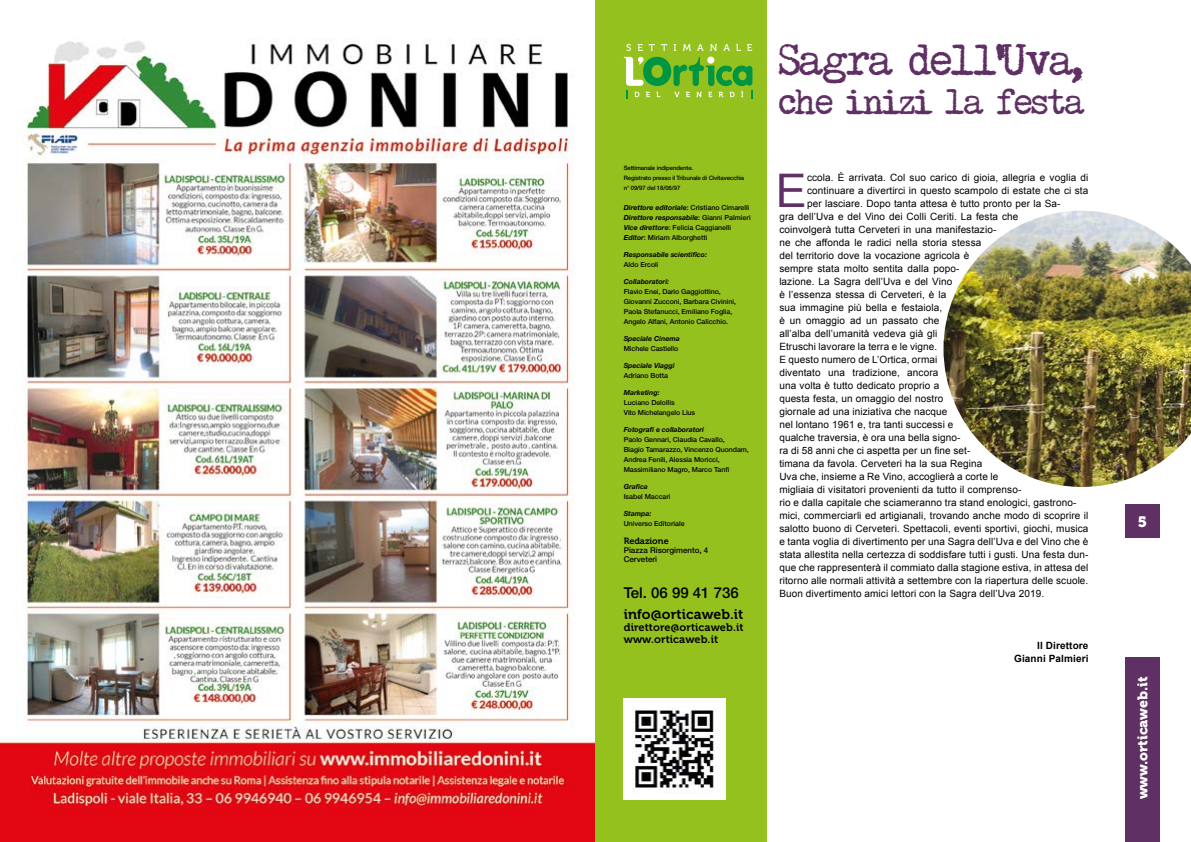
<style>
.page{position:relative;width:1191px;height:842px;background:#fff}
.page>*{position:absolute;margin:0;border:0;box-sizing:border-box;transform-origin:0 0}
.t1{font:46.3px "Arial";color:#5f3063}
.t2{font:44px "HOLLYWOOD STARFIRE";letter-spacing:-.1em;color:#5f3063}
.t3{font:36px "HOLLYWOOD STARFIRE";letter-spacing:-.1em;color:#5f3063}
.t4{font:500 15px "Helvetica Neue LT Std";color:#000}
.t5{font:15px "Museo 900";color:#fff}
.t6{font:14px "Museo 700";letter-spacing:.01em;color:#000}
.t7{font:14px "Museo 900";color:#fff}
.t8{font:11px/12px "Museo 700";letter-spacing:.01em;color:#000}
.t9{font:10px "Arial";letter-spacing:.01em;color:#000}
.t10{font:700 10px/13px "Arial";letter-spacing:.01em;color:#000;text-align:right}
.t11{font:9.9px "Museo 500";letter-spacing:.6em;color:#fff}
.t12{font:9px "Museo 700";color:#000}
.t13{font:500 8px/9px "Helvetica Neue LT Std";color:#000}
.t14{font:500 7px/10px "Helvetica Neue LT Std";letter-spacing:-.005em;color:#000}
.t15{font:italic 700 7px "Helvetica Neue LT Std";color:#000}
.t16{font:500 6px/10px "Helvetica Neue LT Std";letter-spacing:-.02em;color:#000}
.s1{font-weight:700;font-style:italic}
</style>
<div class="page">
<img style="left:943px;top:211px;width:248px;height:276px">
<div style="left:1125px;top:505px;width:34px;height:33px;background:#5f3063"></div>
<div style="left:1125px;top:658px;width:34px;height:184px;background:#5f3063"></div>
<img style="left:0;top:38px;width:595px;height:804px">
<div style="left:595px;top:0;width:172px;height:842px;background:#95c11f"></div>
<img style="left:623px;top:698px;width:102px;height:101px">
<svg style="left:624px;top:57px;width:128px;height:41px"></svg>
<p class="t11" style="left:626px;top:42px;width:128px">SETTIMANALE</p>
<p class="t16" style="left:623px;top:162px;width:122px">Settimanale indipendente.<br>Registrato presso il Tribunale di Civitavecchia n° 09/97 del 18/06/97</p>
<p class="t14" style="left:623px;top:202px;width:128px"><span class="s1">Direttore editoriale</span>: Cristiano Cimarelli <span class="s1">Direttore responsabile</span>: Gianni Palmieri <span class="s1">Vice direttore</span>: Felicia Caggianelli <span class="s1">Editor</span>: Miriam Alborghetti</p>
<p class="t15" style="left:623px;top:250px;width:85px">Responsabile scientifico:</p>
<p class="t14" style="left:623px;top:259px;width:36px">Aldo Ercoli</p>
<p class="t15" style="left:623px;top:277px;width:47px">Collaboratori:</p>
<p class="t14" style="left:623px;top:286px;width:114px">Flavio Enei, Dario Gaggiottino, Giovanni Zucconi, Barbara Civinini, Paola Stefanucci, Emiliano Foglia, Angelo Alfani, Antonio Calicchio.</p>
<p class="t15" style="left:623px;top:334px;width:57px">Speciale Cinema</p>
<p class="t14" style="left:623px;top:343px;width:56px">Michele Castiello</p>
<p class="t15" style="left:623px;top:361px;width:52px">Speciale Viaggi</p>
<p class="t14" style="left:623px;top:370px;width:46px">Adriano Botta</p>
<p class="t15" style="left:623px;top:388px;width:37px">Marketing:</p>
<p class="t14" style="left:623px;top:397px;width:73px">Luciano Delollis<br>Vito Michelangelo Lius</p>
<p class="t15" style="left:623px;top:425px;width:82px">Fotografi e collaboratori</p>
<p class="t14" style="left:623px;top:434px;width:127px">Paolo Gennari, Claudia Cavallo,<br>Biagio Tamarazzo, Vincenzo Quondam, Andrea Fenili, Alessia Moricci, Massimiliano Magro, Marco Tanfi</p>
<p class="t15" style="left:623px;top:482px;width:26px">Grafica</p>
<p class="t14" style="left:623px;top:491px;width:48px">Isabel Maccari</p>
<p class="t15" style="left:623px;top:509px;width:29px">Stampa:</p>
<p class="t14" style="left:623px;top:518px;width:62px">Universo Editoriale</p>
<p class="t12" style="left:623px;top:535px;width:46px">Redazione</p>
<p class="t13" style="left:623px;top:545px;width:86px">Piazza Risorgimento, 4<br>Cerveteri</p>
<h3 class="t4" style="left:623px;top:583px;width:117px">Tel. 06 99 41 736</h3>
<h3 class="t6" style="left:623px;top:606px;width:121px">info@orticaweb.it</h3>
<p class="t8" style="left:623px;top:621px;width:121px">direttore@orticaweb.it www.orticaweb.it</p>
<h2 class="t2" style="left:779px;top:36px;width:308px">Sagra dell’Uva,</h2>
<h3 class="t3" style="left:779px;top:82px;width:310px">che inizi la festa</h3>
<h1 class="t1" style="left:775px;top:160px;width:32px">E</h1>
<p class="t9" style="left:807px;top:170px;width:283px">ccola. È arrivata. Col suo carico di gioia, allegria e voglia di</p>
<p class="t9" style="left:807px;top:183px;width:283px">continuare a divertirci in questo scampolo di estate che ci sta</p>
<p class="t9" style="left:807px;top:196px;width:255px">per lasciare. Dopo tanta attesa è tutto pronto per la Sa-</p>
<p class="t9" style="left:779px;top:209px;width:240px">gra dell’Uva e del Vino dei Colli Ceriti. La festa che</p>
<p class="t9" style="left:779px;top:222px;width:218px">coinvolgerà tutta Cerveteri in una manifestazio-</p>
<p class="t9" style="left:779px;top:235px;width:203px">ne che affonda le radici nella storia stessa</p>
<p class="t9" style="left:779px;top:248px;width:191px">del territorio dove la vocazione agricola è</p>
<p class="t9" style="left:779px;top:261px;width:181px">sempre stata molto sentita dalla popo-</p>
<p class="t9" style="left:779px;top:274px;width:174px">lazione. La Sagra dell’Uva e del Vino</p>
<p class="t9" style="left:779px;top:287px;width:168px">è l’essenza stessa di Cerveteri, è la</p>
<p class="t9" style="left:779px;top:300px;width:164px">sua immagine più bella e festaiola,</p>
<p class="t9" style="left:779px;top:313px;width:161px">è un omaggio ad un passato che</p>
<p class="t9" style="left:779px;top:326px;width:159px">all’alba dell’umanità vedeva già gli</p>
<p class="t9" style="left:779px;top:339px;width:159px">Etruschi lavorare la terra e le vigne.</p>
<p class="t9" style="left:779px;top:352px;width:159px">E questo numero de L’Ortica, ormai</p>
<p class="t9" style="left:779px;top:365px;width:160px">diventato una tradizione, ancora</p>
<p class="t9" style="left:779px;top:378px;width:161px">una volta è tutto dedicato proprio a</p>
<p class="t9" style="left:779px;top:391px;width:165px">questa festa, un omaggio del nostro</p>
<p class="t9" style="left:779px;top:404px;width:169px">giornale ad una iniziativa che nacque</p>
<p class="t9" style="left:779px;top:417px;width:175px">nel lontano 1961 e, tra tanti successi e</p>
<p class="t9" style="left:779px;top:430px;width:182px">qualche traversia, è ora una bella signo-</p>
<p class="t9" style="left:779px;top:443px;width:192px">ra di 58 anni che ci aspetta per un fine set-</p>
<p class="t9" style="left:779px;top:456px;width:204px">timana da favola. Cerveteri ha la sua Regina</p>
<p class="t9" style="left:779px;top:469px;width:220px">Uva che, insieme a Re Vino, accoglierà a corte le</p>
<p class="t9" style="left:779px;top:482px;width:243px">migliaia di visitatori provenienti da tutto il comprenso-</p>
<p class="t9" style="left:779px;top:495px;width:298px">rio e dalla capitale che sciameranno tra stand enologici, gastrono-</p>
<p class="t9" style="left:779px;top:508px;width:310px">mici, commerciarli ed artigianali, trovando anche modo di scoprire il</p>
<p class="t9" style="left:779px;top:521px;width:310px">salotto buono di Cerveteri. Spettacoli, eventi sportivi, giochi, musica</p>
<p class="t9" style="left:779px;top:534px;width:310px">e tanta voglia di divertimento per una Sagra dell’Uva e del Vino che è</p>
<p class="t9" style="left:779px;top:547px;width:310px">stata allestita nella certezza di soddisfare tutti i gusti. Una festa dun-</p>
<p class="t9" style="left:779px;top:560px;width:310px">que che rappresenterà il commiato dalla stagione estiva, in attesa del</p>
<p class="t9" style="left:779px;top:573px;width:310px">ritorno alle normali attività a settembre con la riapertura delle scuole.</p>
<p class="t9" style="left:779px;top:586px;width:266px">Buon divertimento amici lettori con la Sagra dell’Uva 2019.</p>
<p class="t10" style="left:1014px;top:639px;width:76px">Il Direttore<br>Gianni Palmieri</p>
<h3 class="t5" style="left:1137px;top:513px;width:11px">5</h3>
<h3 class="t7" style="left:1134px;top:799px;width:124px;rotate:-90deg">www.orticaweb.it</h3>
</div>
